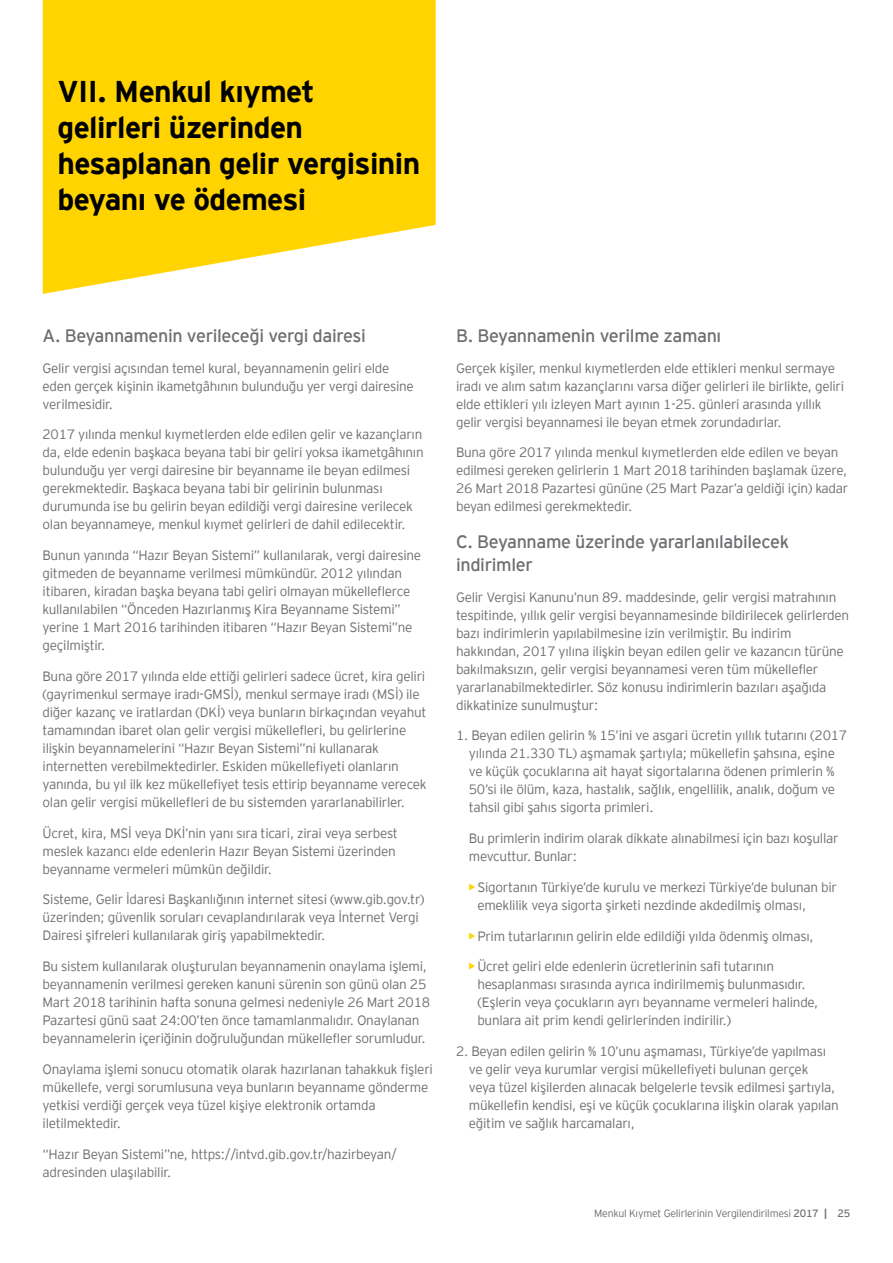
<style>
.page{position:relative;width:893px;height:1263px;background:#fff}
.page>*{position:absolute;margin:0;border:0;box-sizing:border-box;transform-origin:0 0}
.t1{font:700 30px/36px "EY Interstate";letter-spacing:-.02em;color:#000}
.t2{font:18px/23.4px "EY Interstate";letter-spacing:-.02em;color:#6d6e71}
.t3{font:300 13.5px/18px "EY Interstate";letter-spacing:-.02em;color:#6d6e71}
.t4{font:300 10.5px "EY Interstate";letter-spacing:-.02em;color:#6d6e71}
.s1{font-weight:700;color:#ffd400}
.s2{font-weight:400}
.s3{font-weight:700}
</style>
<div class="page">
<svg style="left:43px;top:0;width:393px;height:294px;background:#ffd91e"></svg>
<h1 class="t1" style="left:57px;top:71px;width:364px">VII. Menkul kıymet gelirleri üzerinden hesaplanan gelir vergisinin beyanı ve ödemesi</h1>
<h2 class="t2" style="left:43px;top:323px;width:325px">A. Beyannamenin verileceği vergi dairesi</h2>
<p class="t3" style="left:43px;top:358px;width:373px">Gelir vergisi açısından temel kural, beyannamenin geliri elde eden gerçek kişinin ikametgâhının bulunduğu yer vergi dairesine verilmesidir.</p>
<p class="t3" style="left:43px;top:425px;width:383px">2017 yılında menkul kıymetlerden elde edilen gelir ve kazançların da, elde edenin başkaca beyana tabi bir geliri yoksa ikametgâhının bulunduğu yer vergi dairesine bir beyanname ile beyan edilmesi gerekmektedir. Başkaca beyana tabi bir gelirinin bulunması durumunda ise bu gelirin beyan edildiği vergi dairesine verilecek olan beyannameye, menkul kıymet gelirleri de dahil edilecektir.</p>
<p class="t3" style="left:43px;top:545px;width:380px">Bunun yanında “Hazır Beyan Sistemi” kullanılarak, vergi dairesine gitmeden de beyanname verilmesi mümkündür. 2012 yılından itibaren, kiradan başka beyana tabi geliri olmayan mükelleflerce kullanılabilen “Önceden Hazırlanmış Kira Beyanname Sistemi” yerine 1 Mart 2016 tarihinden itibaren “Hazır Beyan Sistemi”ne geçilmiştir.</p>
<p class="t3" style="left:43px;top:666px;width:386px">Buna göre 2017 yılında elde ettiği gelirleri sadece ücret, kira geliri (gayrimenkul sermaye iradı-GMSİ), menkul sermaye iradı (MSİ) ile diğer kazanç ve iratlardan (DKİ) veya bunların birkaçından veyahut tamamından ibaret olan gelir vergisi mükellefleri, bu gelirlerine ilişkin beyannamelerini “Hazır Beyan Sistemi”ni kullanarak internetten verebilmektedirler. Eskiden mükellefiyeti olanların yanında, bu yıl ilk kez mükellefiyet tesis ettirip beyanname verecek olan gelir vergisi mükellefleri de bu sistemden yararlanabilirler.</p>
<p class="t3" style="left:43px;top:823px;width:357px">Ücret, kira, MSİ veya DKİ’nin yanı sıra ticari, zirai veya serbest meslek kazancı elde edenlerin Hazır Beyan Sistemi üzerinden beyanname vermeleri mümkün değildir.</p>
<p class="t3" style="left:43px;top:890px;width:383px">Sisteme, Gelir İdaresi Başkanlığının internet sitesi (www.gib.gov.tr) üzerinden; güvenlik soruları cevaplandırılarak veya İnternet Vergi<br>Dairesi şifreleri kullanılarak giriş yapabilmektedir.</p>
<p class="t3" style="left:43px;top:956px;width:389px">Bu sistem kullanılarak oluşturulan beyannamenin onaylama işlemi, beyannamenin verilmesi gereken kanuni sürenin son günü olan 25<br>Mart 2018 tarihinin hafta sonuna gelmesi nedeniyle 26 Mart 2018<br>Pazartesi günü saat 24:00’ten önce tamamlanmalıdır. Onaylanan beyannamelerin içeriğinin doğruluğundan mükellefler sorumludur.</p>
<p class="t3" style="left:43px;top:1059px;width:392px">Onaylama işlemi sonucu otomatik olarak hazırlanan tahakkuk fişleri mükellefe, vergi sorumlusuna veya bunların beyanname gönderme yetkisi verdiği gerçek veya tüzel kişiye elektronik ortamda iletilmektedir.</p>
<p class="t3" style="left:43px;top:1144px;width:356px">“Hazır Beyan Sistemi”ne, https://intvd.gib.gov.tr/hazirbeyan/ adresinden ulaşılabilir.</p>
<h2 class="t2" style="left:456px;top:323px;width:267px">B. Beyannamenin verilme zamanı</h2>
<p class="t3" style="left:456px;top:358px;width:390px">Gerçek kişiler, menkul kıymetlerden elde ettikleri menkul sermaye iradı ve alım satım kazançlarını varsa diğer gelirleri ile birlikte, geliri elde ettikleri yılı izleyen Mart ayının 1-25. günleri arasında yıllık gelir vergisi beyannamesi ile beyan etmek zorundadırlar.</p>
<p class="t3" style="left:456px;top:443px;width:394px">Buna göre 2017 yılında menkul kıymetlerden elde edilen ve beyan edilmesi gereken gelirlerin 1 Mart 2018 tarihinden başlamak üzere, 26 Mart 2018 Pazartesi gününe (25 Mart Pazar’a geldiği için) kadar beyan edilmesi gerekmektedir.</p>
<h2 class="t2" style="left:456px;top:528px;width:335px">C. Beyanname üzerinde yararlanılabilecek indirimler</h2>
<p class="t3" style="left:456px;top:587px;width:395px">Gelir Vergisi Kanunu’nun 89. maddesinde, gelir vergisi matrahının tespitinde, yıllık gelir vergisi beyannamesinde bildirilecek gelirlerden bazı indirimlerin yapılabilmesine izin verilmiştir. Bu indirim hakkından, 2017 yılına ilişkin beyan edilen gelir ve kazancın türüne bakılmaksızın, gelir vergisi beyannamesi veren tüm mükellefler yararlanabilmektedirler. Söz konusu indirimlerin bazıları aşağıda dikkatinize sunulmuştur:</p>
<p class="t3" style="left:469px;top:726px;width:380px;text-indent:-13px">1. Beyan edilen gelirin % 15’ini ve asgari ücretin yıllık tutarını (2017 yılında 21.330 TL) aşmamak şartıyla; mükellefin şahsına, eşine ve küçük çocuklarına ait hayat sigortalarına ödenen primlerin % 50’si ile ölüm, kaza, hastalık, sağlık, engellilik, analık, doğum ve tahsil gibi şahıs sigorta primleri.</p>
<p class="t3" style="left:469px;top:829px;width:371px">Bu primlerin indirim olarak dikkate alınabilmesi için bazı koşullar mevcuttur. Bunlar:</p>
<p class="t3" style="left:477px;top:877px;width:361px;text-indent:-9px"><span class="s1">•</span> Sigortanın Türkiye’de kurulu ve merkezi Türkiye’de bulunan bir emeklilik veya sigorta şirketi nezdinde akdedilmiş olması,</p>
<p class="t3" style="left:469px;top:926px;width:347px"><span class="s1">•</span> Prim tutarlarının gelirin elde edildiği yılda ödenmiş olması,</p>
<p class="t3" style="left:477px;top:957px;width:343px;text-indent:-9px"><span class="s1">•</span> Ücret geliri elde edenlerin ücretlerinin safi tutarının hesaplanması sırasında ayrıca indirilmemiş bulunmasıdır. (Eşlerin veya çocukların ayrı beyanname vermeleri halinde, bunlara ait prim kendi gelirlerinden indirilir.)</p>
<p class="t3" style="left:469px;top:1042px;width:372px;text-indent:-13px">2. Beyan edilen gelirin % 10’unu aşmaması, Türkiye’de yapılması ve gelir veya kurumlar vergisi mükellefiyeti bulunan gerçek<br>veya tüzel kişilerden alınacak belgelerle tevsik edilmesi şartıyla, mükellefin kendisi, eşi ve küçük çocuklarına ilişkin olarak yapılan eğitim ve sağlık harcamaları,</p>
<p class="t4" style="left:594px;top:1206px;width:258px">Menkul Kıymet Gelirlerinin Vergilendirilmesi <span class="s2">2017</span> <span class="s3">|</span> <span class="s2">25</span></p>
</div>
